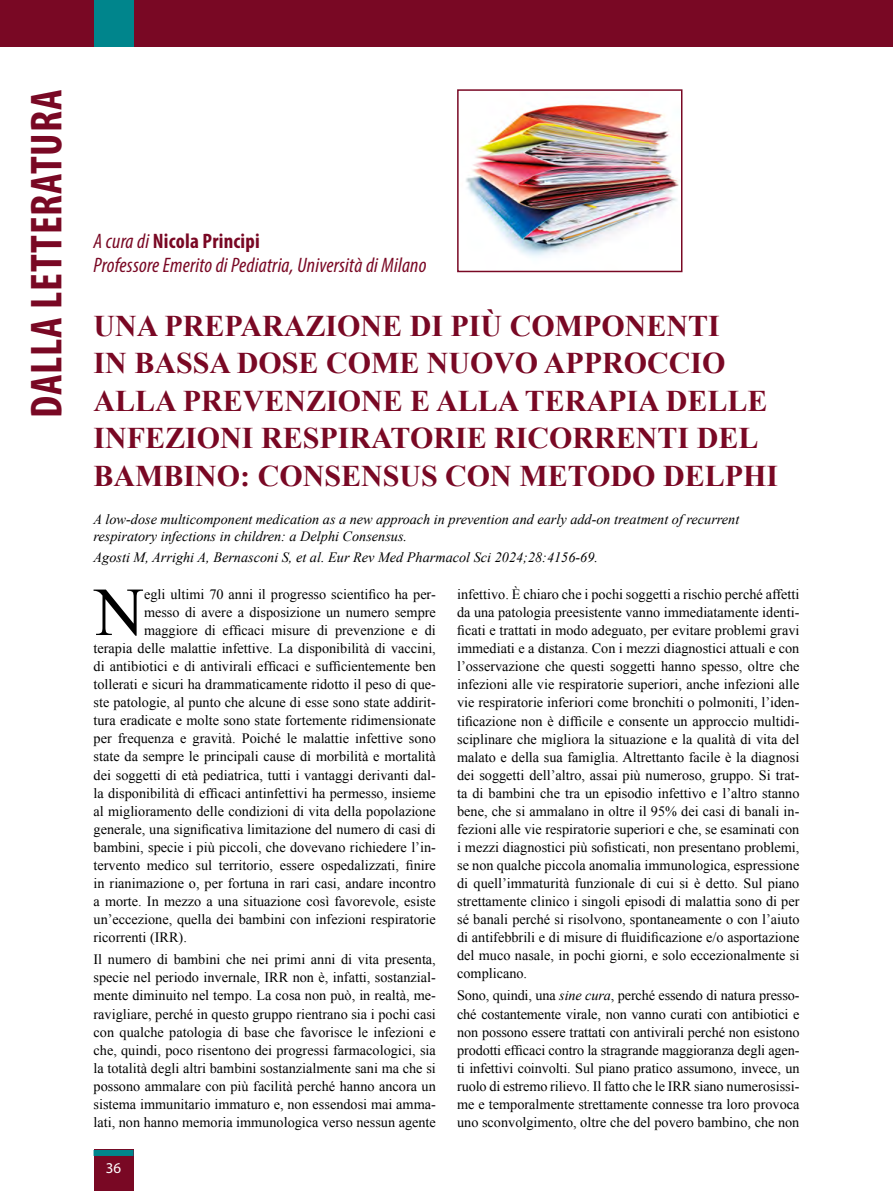
<style>
.page{position:relative;width:893px;height:1191px;background:#fff}
.page>*{position:absolute;margin:0;border:0;box-sizing:border-box;transform-origin:0 0}
.t1{font:68.55px "Times New Roman";color:#000}
.t2{font:700 condensed 45px "Myriad Pro";letter-spacing:.02em;color:#790824}
.t3{font:700 30px/37.5px "Times New Roman";color:#790824}
.t4{font:italic condensed 21px/23.7px "Myriad Pro";letter-spacing:.01em;color:#790824}
.t5{font:15px "Myriad Pro";color:#fff}
.t6{font:14.25px/18px "Times New Roman";color:#000;text-align:justify}
.t7{font:italic 14.25px/16.5px "Times New Roman";color:#000}
.s1{font-weight:700;font-style:normal}
.s2{font-style:italic}
</style>
<div class="page">
<div style="left:0;top:0;width:893px;height:47px;background:#790824"></div>
<div style="left:94px;top:0;width:40px;height:47px;background:#00858c"></div>
<div style="left:94px;top:1150px;width:40px;height:41px;background:#790824"></div>
<div style="left:94px;top:1150px;width:40px;height:6px;background:#00858c"></div>
<img style="left:466px;top:101px;width:213px;height:157px">
<div style="left:457px;top:89px;width:225px;height:183px;border:2px solid #790824"></div>
<h2 class="t2" style="left:18px;top:418px;width:329px;rotate:-90deg">DALLA LETTERATURA</h2>
<h3 class="t4" style="left:94px;top:229px;width:334px">A cura di <span class="s1">Nicola Principi<br></span>Professore Emerito di Pediatria, Università di Milano</h3>
<h3 class="t3" style="left:94px;top:306px;width:686px">UNA PREPARAZIONE DI PIÙ COMPONENTI<br>IN BASSA DOSE COME NUOVO APPROCCIO ALLA PREVENZIONE E ALLA TERAPIA DELLE INFEZIONI RESPIRATORIE RICORRENTI DEL BAMBINO: CONSENSUS CON METODO DELPHI</h3>
<p class="t7" style="left:94px;top:511px;width:647px">A low-dose multicomponent medication as a new approach in prevention and early add-on treatment of recurrent respiratory infections in children: a Delphi Consensus.</p>
<p class="t7" style="left:94px;top:548px;width:506px">Agosti M, Arrighi A, Bernasconi S, et al. Eur Rev Med Pharmacol Sci 2024;28:4156-69.</p>
<h1 class="t1" style="left:94px;top:572px;width:51px">N</h1>
<p class="t6" style="left:144px;top:585px;width:293px">egli ultimi 70 anni il progresso scientifico ha per-</p>
<p class="t6" style="left:144px;top:603px;width:293px">messo di avere a disposizione un numero sempre</p>
<p class="t6" style="left:144px;top:621px;width:293px">maggiore di efficaci misure di prevenzione e di</p>
<p class="t6" style="left:94px;top:639px;width:344px">terapia delle malattie infettive. La disponibilità di vaccini,</p>
<p class="t6" style="left:94px;top:657px;width:344px">di antibiotici e di antivirali efficaci e sufficientemente ben</p>
<p class="t6" style="left:94px;top:675px;width:344px">tollerati e sicuri ha drammaticamente ridotto il peso di que-</p>
<p class="t6" style="left:94px;top:693px;width:344px">ste patologie, al punto che alcune di esse sono state addirit-</p>
<p class="t6" style="left:94px;top:711px;width:344px">tura eradicate e molte sono state fortemente ridimensionate</p>
<p class="t6" style="left:94px;top:729px;width:344px">per frequenza e gravità. Poiché le malattie infettive sono</p>
<p class="t6" style="left:94px;top:747px;width:344px">state da sempre le principali cause di morbilità e mortalità</p>
<p class="t6" style="left:94px;top:765px;width:344px">dei soggetti di età pediatrica, tutti i vantaggi derivanti dal-</p>
<p class="t6" style="left:94px;top:783px;width:344px">la disponibilità di efficaci antinfettivi ha permesso, insieme</p>
<p class="t6" style="left:94px;top:801px;width:344px">al miglioramento delle condizioni di vita della popolazione</p>
<p class="t6" style="left:94px;top:819px;width:344px">generale, una significativa limitazione del numero di casi di</p>
<p class="t6" style="left:94px;top:837px;width:344px">bambini, specie i più piccoli, che dovevano richiedere l’in-</p>
<p class="t6" style="left:94px;top:856px;width:344px">tervento medico sul territorio, essere ospedalizzati, finire</p>
<p class="t6" style="left:94px;top:874px;width:344px">in rianimazione o, per fortuna in rari casi, andare incontro</p>
<p class="t6" style="left:94px;top:892px;width:344px">a morte. In mezzo a una situazione così favorevole, esiste</p>
<p class="t6" style="left:94px;top:910px;width:344px">un’eccezione, quella dei bambini con infezioni respiratorie</p>
<p class="t6" style="left:94px;top:928px;width:95px">ricorrenti (IRR).</p>
<p class="t6" style="left:94px;top:950px;width:344px">Il numero di bambini che nei primi anni di vita presenta, specie nel periodo invernale, IRR non è, infatti, sostanzial&shy;mente diminuito nel tempo. La cosa non può, in realtà, me&shy;ravigliare, perché in questo gruppo rientrano sia i pochi casi con qualche patologia di base che favorisce le infezioni e che, quindi, poco risentono dei progressi farmacologici, sia la totalità degli altri bambini sostanzialmente sani ma che si possono ammalare con più facilità perché hanno ancora un sistema immunitario immaturo e, non essendosi mai amma&shy;lati, non hanno memoria immunologica verso nessun agente</p>
<p class="t5" style="left:106px;top:1158px;width:17px">36</p>
<p class="t6" style="left:457px;top:585px;width:344px">infettivo. È chiaro che i pochi soggetti a rischio perché affetti da una patologia preesistente vanno immediatamente identi&shy;ficati e trattati in modo adeguato, per evitare problemi gravi immediati e a distanza. Con i mezzi diagnostici attuali e con l’osservazione che questi soggetti hanno spesso, oltre che infezioni alle vie respiratorie superiori, anche infezioni alle vie respiratorie inferiori come bronchiti o polmoniti, l’iden&shy;tificazione non è difficile e consente un approccio multidi&shy;sciplinare che migliora la situazione e la qualità di vita del malato e della sua famiglia. Altrettanto facile è la diagnosi dei soggetti dell’altro, assai più numeroso, gruppo. Si trat&shy;ta di bambini che tra un episodio infettivo e l’altro stanno bene, che si ammalano in oltre il 95% dei casi di banali in&shy;fezioni alle vie respiratorie superiori e che, se esaminati con i mezzi diagnostici più sofisticati, non presentano problemi, se non qualche piccola anomalia immunologica, espressione di quell’immaturità funzionale di cui si è detto. Sul piano strettamente clinico i singoli episodi di malattia sono di per sé banali perché si risolvono, spontaneamente o con l’aiuto di antifebbrili e di misure di fluidificazione e/o asportazione del muco nasale, in pochi giorni, e solo eccezionalmente si complicano.</p>
<p class="t6" style="left:457px;top:986px;width:344px">Sono, quindi, una <span class="s2">sine cura</span>, perché essendo di natura presso&shy;ché costantemente virale, non vanno curati con antibiotici e non possono essere trattati con antivirali perché non esistono prodotti efficaci contro la stragrande maggioranza degli agen&shy;ti infettivi coinvolti. Sul piano pratico assumono, invece, un ruolo di estremo rilievo. Il fatto che le IRR siano numerosissi&shy;me e temporalmente strettamente connesse tra loro provoca uno sconvolgimento, oltre che del povero bambino, che non</p>
</div>
